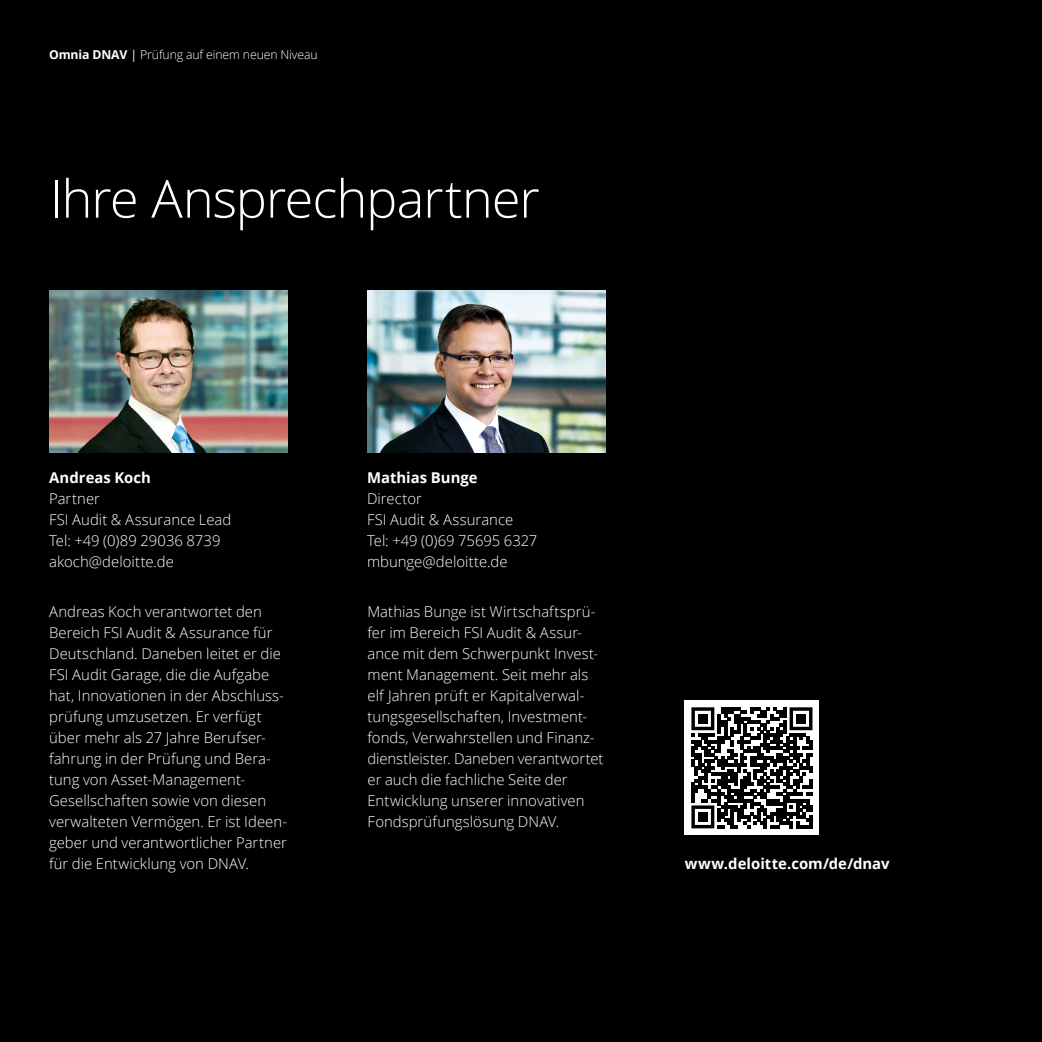
<style>
.page{position:relative;width:1042px;height:1042px;background:#000}
.page>*{position:absolute;margin:0;border:0;box-sizing:border-box;transform-origin:0 0}
.Story_heading_light{font:300 52.5px "Open Sans";letter-spacing:-.02em;color:#fff}
.Body_copy__white_8_5{font:300 14.88px/21px "Open Sans";color:#fff}
.Body_copy__8_5_12pt{font:300 14.88px "Open Sans";color:#fff}
.Body_copy__8_5_12pt-2{font:700 14.88px/21px "Open Sans";letter-spacing:.005em;color:#fff}
.Subhead_B__8_5_12pt{font:700 14.88px "Open Sans";color:#fff}
.Brochure_title___Rig{font:300 12.25px "Open Sans";letter-spacing:-.01em;color:#fff}
.s1{font-weight:700}
.s2{font-weight:400}
.s3{font-weight:300}
</style>
<div class="page">
<img style="left:50px;top:291px;width:237px;height:161px">
<img style="left:367px;top:291px;width:238px;height:161px">
<div style="left:685px;top:701px;width:134px;height:134px;background:#fff"></div>
<svg style="left:691px;top:707px;width:121px;height:121px"></svg>
<div style="left:698px;top:714px;width:10px;height:10px;background:#000"></div>
<div style="left:796px;top:714px;width:10px;height:10px;background:#000"></div>
<div style="left:698px;top:812px;width:10px;height:10px;background:#000"></div>
<hr style="left:1041px;top:0;width:1px;height:1042px;background:#bec0c0">
<p class="Brochure_title___Rig" style="left:49px;top:46px;width:270px"><span class="s1">Omnia DNAV</span> <span class="s2">|</span> Prüfung auf einem neuen Niveau</p>
<p class="Story_heading_light" style="left:50px;top:163px;width:492px">Ihre Ansprechpartner</p>
<p class="Body_copy__8_5_12pt-2" style="left:49px;top:467px;width:103px">Andreas Koch<br><span class="s3">Partner</span></p>
<p class="Body_copy__8_5_12pt" style="left:49px;top:510px;width:184px">FSI Audit &amp; Assurance Lead</p>
<p class="Body_copy__8_5_12pt" style="left:49px;top:531px;width:173px">Tel: +49 (0)89 29036 8739</p>
<p class="Body_copy__8_5_12pt" style="left:49px;top:552px;width:126px">akoch@deloitte.de</p>
<p class="Body_copy__white_8_5" style="left:49px;top:600px;width:240px">Andreas Koch verantwortet den Bereich FSI Audit &amp; Assurance für Deutschland. Daneben leitet er die FSI Audit Garage, die die Aufgabe hat, Innovationen in der Abschluss&shy;prüfung umzusetzen. Er verfügt über mehr als 27 Jahre Berufser&shy;fahrung in der Prüfung und Bera&shy;tung von Asset-Management-- Gesellschaften sowie von diesen verwalteten Vermögen. Er ist Ideen&shy;geber und verantwortlicher Partner für die Entwicklung von DNAV.</p>
<p class="Body_copy__white_8_5" style="left:367px;top:600px;width:237px">Mathias Bunge ist Wirtschaftsprü&shy;fer im Bereich FSI Audit &amp; Assur&shy;ance mit dem Schwerpunkt Invest&shy;ment Management. Seit mehr als elf Jahren prüft er Kapitalverwal&shy;tungsgesellschaften, Investment&shy;fonds, Verwahrstellen und Finanz&shy;dienstleister. Daneben verantwortet er auch die fachliche Seite der Entwicklung unserer innovativen Fondsprüfungslösung DNAV.</p>
<p class="Subhead_B__8_5_12pt" style="left:367px;top:467px;width:112px">Mathias Bunge</p>
<p class="Body_copy__8_5_12pt" style="left:367px;top:489px;width:56px">Director</p>
<p class="Body_copy__8_5_12pt" style="left:367px;top:510px;width:148px">FSI Audit &amp; Assurance</p>
<p class="Body_copy__8_5_12pt" style="left:367px;top:531px;width:172px">Tel: +49 (0)69 75695 6327</p>
<p class="Body_copy__8_5_12pt" style="left:367px;top:552px;width:142px">mbunge@deloitte.de</p>
<p class="Body_copy__8_5_12pt-2" style="left:685px;top:852px;width:206px">www.deloitte.com/de/dnav</p>
</div>
